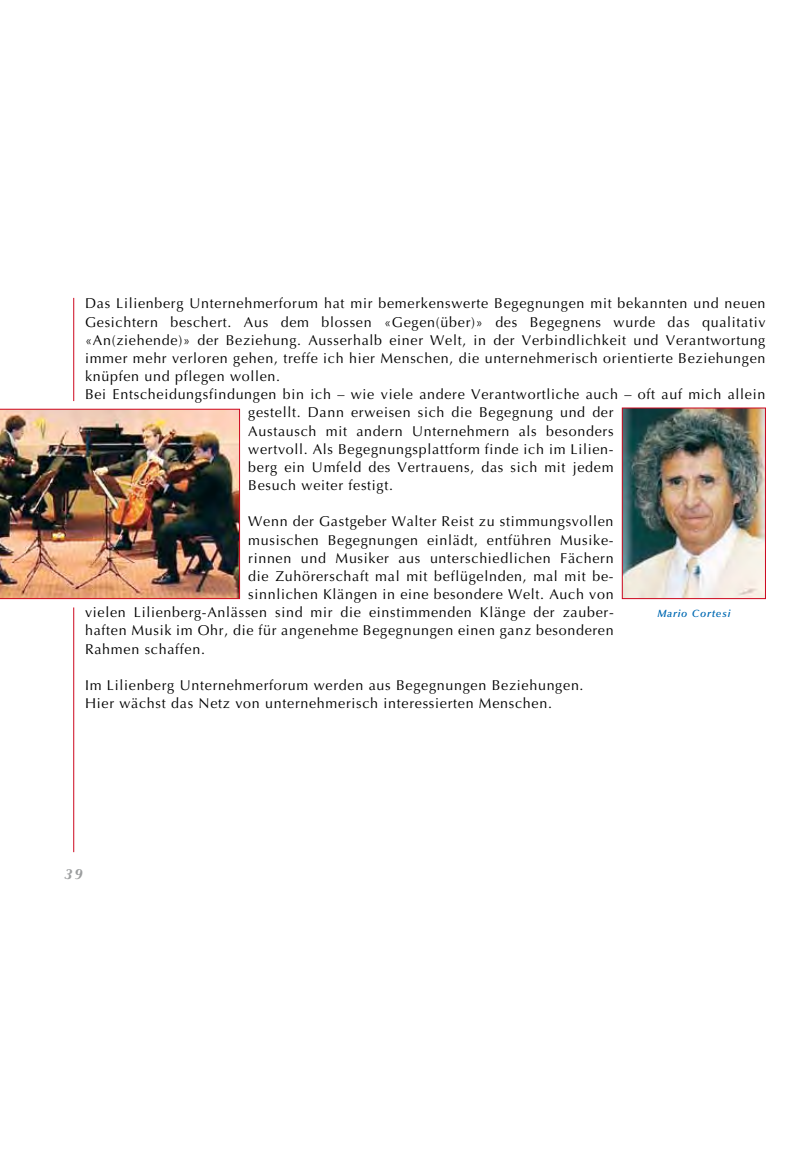
<style>
.page{position:relative;width:808px;height:1149px;background:#fff}
.page>*{position:absolute;margin:0;border:0;box-sizing:border-box;transform-origin:0 0}
.t1{font:italic 700 15px "Optima LT Std";color:#9c9e9f}
.t2{font:14.25px/18.1px "Optima LT Std";letter-spacing:.05em;color:#000}
.t3{font:italic 600 10.5px "Optima LT Std";letter-spacing:.075em;color:#006ab3}
</style>
<div class="page">
<hr style="left:73px;top:607px;width:1px;height:244px;background:#cd071e">
<hr style="left:73px;top:298px;width:1px;height:103px;background:#cd071e">
<img style="left:0;top:409px;width:240px;height:189px">
<img style="left:624px;top:409px;width:140px;height:187px">
<div style="left:622px;top:407px;width:144px;height:191px;border:1px solid #cd071e"></div>
<p class="t2" style="left:85px;top:294px;width:682px">Das Lilienberg Unternehmerforum hat mir bemerkenswerte Begegnungen mit bekannten und neuen</p>
<p class="t2" style="left:85px;top:313px;width:682px">Gesichtern beschert. Aus dem blossen «Gegen(über)» des Begegnens wurde das qualitativ</p>
<p class="t2" style="left:85px;top:331px;width:682px">«An(ziehende)» der Beziehung. Ausserhalb einer Welt, in der Verbindlichkeit und Verantwortung</p>
<p class="t2" style="left:85px;top:349px;width:682px">immer mehr verloren gehen, treffe ich hier Menschen, die unternehmerisch orientierte Beziehungen</p>
<p class="t2" style="left:85px;top:367px;width:197px">knüpfen und pflegen wollen.</p>
<p class="t2" style="left:85px;top:385px;width:682px">Bei Entscheidungsfindungen bin ich – wie viele andere Verantwortliche auch – oft auf mich allein</p>
<p class="t2" style="left:248px;top:403px;width:367px">gestellt. Dann erweisen sich die Begegnung und der</p>
<p class="t2" style="left:248px;top:421px;width:367px">Austausch mit andern Unternehmern als besonders</p>
<p class="t2" style="left:248px;top:440px;width:367px">wertvoll. Als Begegnungsplattform finde ich im Lilien-</p>
<p class="t2" style="left:248px;top:458px;width:367px">berg ein Umfeld des Vertrauens, das sich mit jedem</p>
<p class="t2" style="left:248px;top:476px;width:146px">Besuch weiter festigt.</p>
<p class="t2" style="left:248px;top:512px;width:367px">Wenn der Gastgeber Walter Reist zu stimmungsvollen</p>
<p class="t2" style="left:248px;top:530px;width:367px">musischen Begegnungen einlädt, entführen Musike-</p>
<p class="t2" style="left:248px;top:549px;width:367px">rinnen und Musiker aus unterschiedlichen Fächern</p>
<p class="t2" style="left:248px;top:567px;width:367px">die Zuhörerschaft mal mit beflügelnden, mal mit be-</p>
<p class="t2" style="left:248px;top:585px;width:367px">sinnlichen Klängen in eine besondere Welt. Auch von</p>
<p class="t2" style="left:85px;top:603px;width:530px">vielen Lilienberg-Anlässen sind mir die einstimmenden Klänge der zauber-</p>
<p class="t2" style="left:85px;top:621px;width:530px">haften Musik im Ohr, die für angenehme Begegnungen einen ganz besonderen</p>
<p class="t2" style="left:85px;top:639px;width:121px">Rahmen schaffen.</p>
<p class="t2" style="left:85px;top:676px;width:500px">Im Lilienberg Unternehmerforum werden aus Begegnungen Beziehungen.<br>Hier wächst das Netz von unternehmerisch interessierten Menschen.</p>
<p class="t3" style="left:657px;top:607px;width:75px">Mario Cortesi</p>
<p class="t1" style="left:65px;top:864px;width:20px">39</p>
</div>
